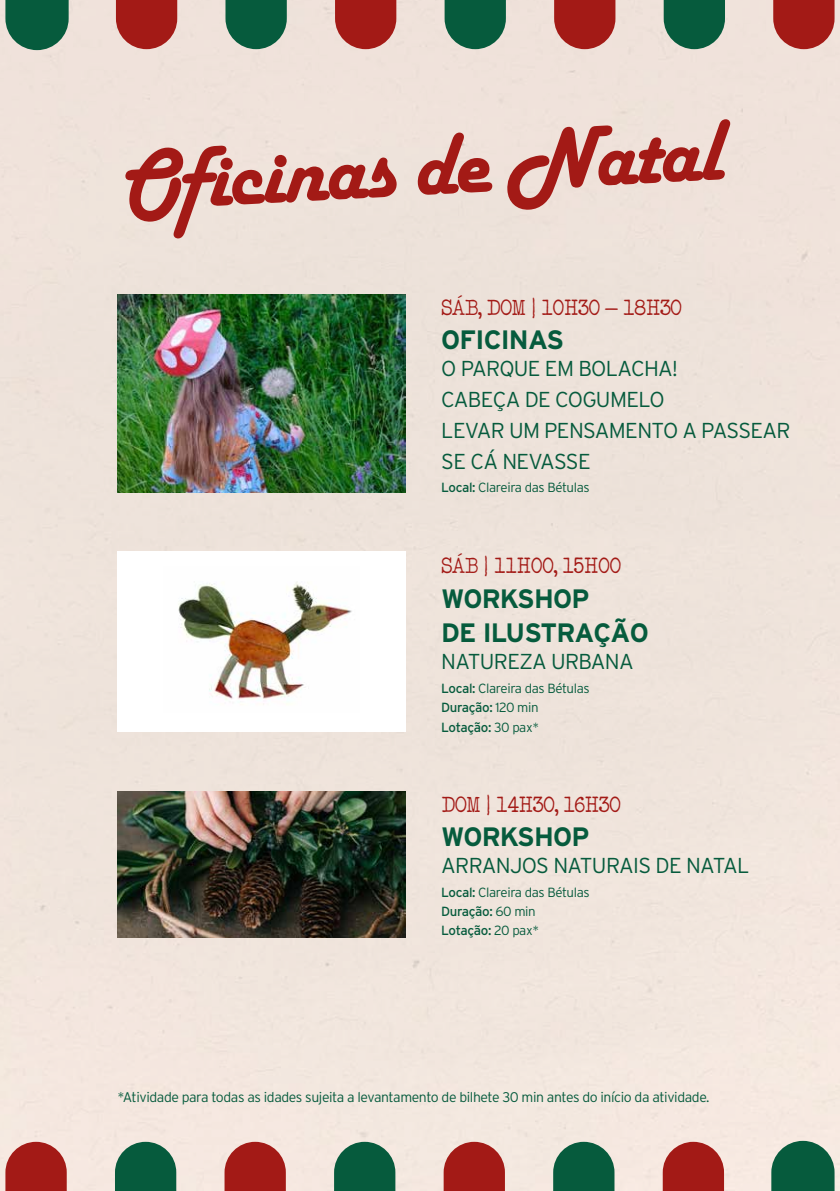
<style>
.page{position:relative;width:840px;height:1191px;background:#fff}
.page>*{position:absolute;margin:0;border:0;box-sizing:border-box;transform-origin:0 0}
.t1{font:89.8px "Harlow Solid";color:#a31a16}
.t2{font:700 26.6px/34.4px "Interstate";letter-spacing:-.03em;color:#065b3d}
.t3{font:23px "Bulletin Typewriter MN";color:#a31a16}
.t4{font:300 21.6px/30.8px "Interstate";letter-spacing:-.03em;color:#065b3d}
.t5{font:300 14px "Interstate";letter-spacing:-.03em;color:#065b3d}
.t6{font:300 13.2px/19.2px "Interstate";letter-spacing:-.03em;color:#065b3d}
.s1{font-weight:400}
</style>
<div class="page">
<div style="left:0;top:0;width:839px;height:1191px;background:#efe3db"></div>
<svg style="left:663px;top:0;width:61px;height:49px;background:#256d52"></svg>
<svg style="left:5px;top:0;width:64px;height:50px;background:#276e53"></svg>
<svg style="left:444px;top:0;width:61px;height:49px;background:#256d52"></svg>
<svg style="left:772px;top:0;width:62px;height:49px;background:#ae3732"></svg>
<svg style="left:116px;top:0;width:61px;height:49px;background:#ac332f"></svg>
<svg style="left:554px;top:0;width:61px;height:49px;background:#ac342f"></svg>
<svg style="left:225px;top:0;width:61px;height:49px;background:#256d52"></svg>
<svg style="left:335px;top:0;width:61px;height:49px;background:#ac332f"></svg>
<svg style="left:115px;top:1141px;width:61px;height:50px;background:#296f54"></svg>
<svg style="left:770px;top:1140px;width:64px;height:51px;background:#2d7258"></svg>
<svg style="left:334px;top:1141px;width:61px;height:50px;background:#296f55"></svg>
<svg style="left:5px;top:1141px;width:62px;height:50px;background:#b03a36"></svg>
<svg style="left:662px;top:1141px;width:61px;height:50px;background:#af3934"></svg>
<svg style="left:224px;top:1141px;width:62px;height:50px;background:#b03a36"></svg>
<svg style="left:553px;top:1141px;width:61px;height:50px;background:#296f55"></svg>
<svg style="left:443px;top:1141px;width:61px;height:50px;background:#af3934"></svg>
<img style="left:117px;top:295px;width:288px;height:197px">
<img style="left:117px;top:792px;width:288px;height:145px">
<div style="left:117px;top:551px;width:288px;height:180px;background:#fff"></div>
<img style="left:178px;top:581px;width:174px;height:124px">
<svg style="left:442px;top:295px;width:39px;height:24px"></svg>
<svg style="left:487px;top:300px;width:38px;height:15px"></svg>
<svg style="left:532px;top:298px;width:2px;height:20px"></svg>
<svg style="left:442px;top:553px;width:35px;height:20px"></svg>
<svg style="left:485px;top:555px;width:2px;height:21px"></svg>
<svg style="left:442px;top:796px;width:37px;height:16px"></svg>
<svg style="left:487px;top:795px;width:2px;height:20px"></svg>
<svg style="left:497px;top:797px;width:10px;height:15px"></svg>
<svg style="left:543px;top:796px;width:15px;height:20px"></svg>
<svg style="left:542px;top:300px;width:75px;height:15px"></svg>
<svg style="left:623px;top:300px;width:58px;height:15px"></svg>
<div style="left:494px;top:557px;width:126px;height:20px;background:#efe4db"></div>
<svg style="left:564px;top:796px;width:56px;height:17px"></svg>
<h1 class="t1" style="left:118px;top:132px;width:603px;rotate:-3deg">Oficinas de Natal</h1>
<h2 class="t2" style="left:441px;top:322px;width:124px">OFICINAS</h2>
<h3 class="t4" style="left:441px;top:352px;width:350px">O PARQUE EM BOLACHA!<br>CABEÇA DE COGUMELO<br>LEVAR UM PENSAMENTO A PASSEAR<br>SE CÁ NEVASSE</h3>
<p class="t6" style="left:441px;top:478px;width:150px"><span class="s1">Local:</span> Clareira das Bétulas</p>
<h2 class="t2" style="left:441px;top:581px;width:209px">WORKSHOP<br>DE ILUSTRAÇÃO</h2>
<h3 class="t4" style="left:441px;top:646px;width:194px">NATUREZA URBANA</h3>
<p class="t6" style="left:441px;top:679px;width:150px"><span class="s1">Local:</span> Clareira das Bétulas<br><span class="s1">Duração:</span> 120 min<br><span class="s1">Lotação:</span> 30 pax*</p>
<h3 class="t3" style="left:507px;top:792px;width:38px">✔★✓</h3>
<h2 class="t2" style="left:441px;top:819px;width:150px">WORKSHOP</h2>
<h3 class="t4" style="left:441px;top:849px;width:309px">ARRANJOS NATURAIS DE NATAL</h3>
<p class="t6" style="left:441px;top:882px;width:150px"><span class="s1">Local:</span> Clareira das Bétulas<br><span class="s1">Duração:</span> 60 min<br><span class="s1">Lotação:</span> 20 pax*</p>
<p class="t5" style="left:117px;top:1089px;width:593px">*Atividade para todas as idades sujeita a levantamento de bilhete 30 min antes do início da atividade.</p>
</div>
